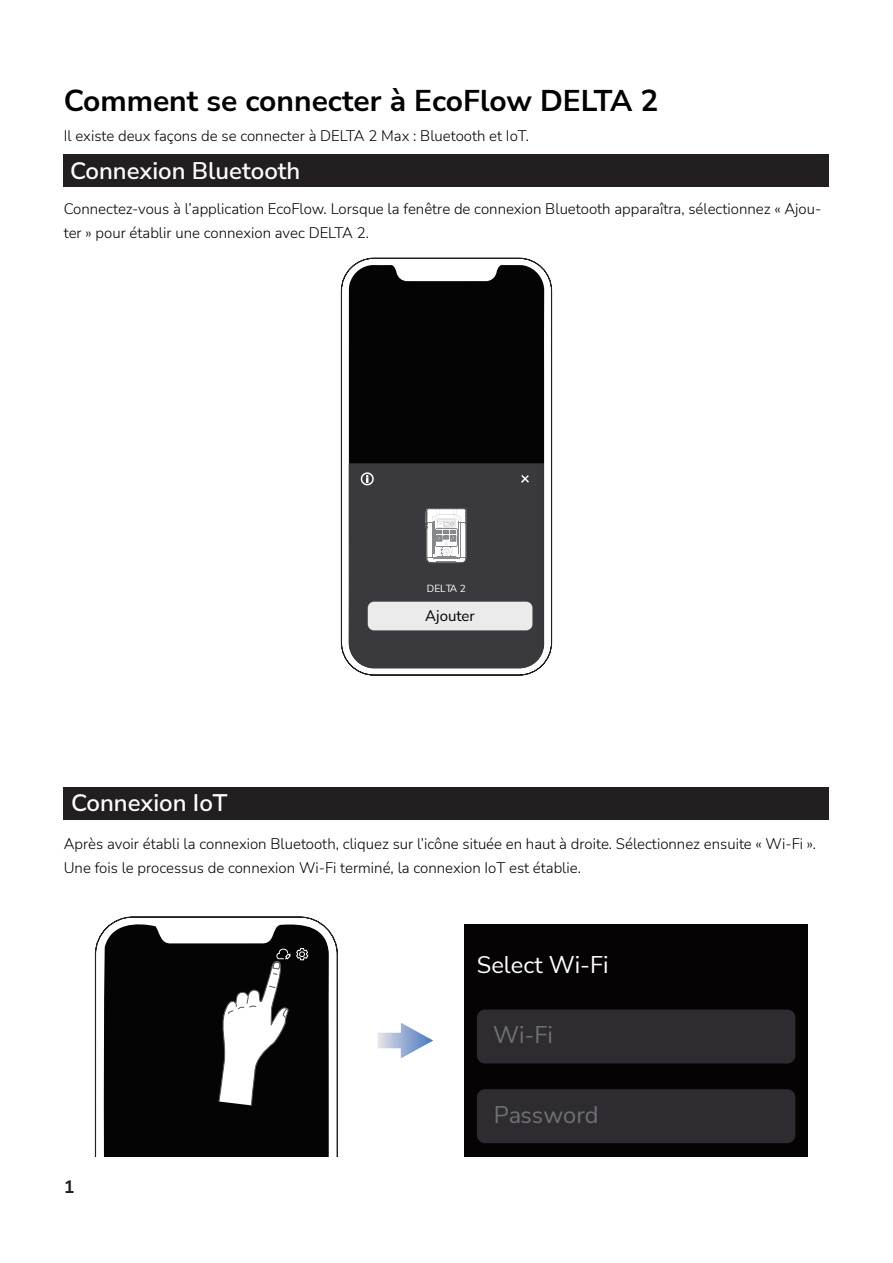
<style>
.page{position:relative;width:893px;height:1263px;background:#fff}
.page>*{position:absolute;margin:0;border:0;box-sizing:border-box;transform-origin:0 0}
.t1{font:700 30px "Nunito Sans";color:#000}
.t2{font:600 24px "Nunito Sans";color:#fff}
.t3{font:23.55px "Nunito Sans";color:#6f7075}
.t4{font:23.55px "Nunito Sans";color:#fff}
.t5{font:700 18px "Nunito Sans";color:#231f20}
.t6{font:300 15px/24px "Nunito Sans";color:#000}
.t7{font:15px "Nunito Sans";color:#000}
.t8{font:10.2px "Nunito Sans";color:#fff}
</style>
<div class="page">
<div style="left:64px;top:787px;width:765px;height:32px;background:#231f20"></div>
<div style="left:64px;top:154px;width:765px;height:33px;background:#231f20"></div>
<svg style="left:95px;top:916px;width:243px;height:241px"></svg>
<svg style="left:103px;top:922px;width:226px;height:235px;background:#191919"></svg>
<svg style="left:218px;top:948px;width:91px;height:158px"></svg>
<div style="left:465px;top:924px;width:343px;height:233px;background:#050304"></div>
<div style="left:477px;top:1089px;width:318px;height:54px;background:#2e2c31;border-radius:8px"></div>
<div style="left:477px;top:1009px;width:318px;height:54px;background:#2e2c31;border-radius:8px"></div>
<svg style="left:341px;top:258px;width:211px;height:418px"></svg>
<div style="left:349px;top:265px;width:195px;height:198px;background:#040404"></div>
<svg style="left:349px;top:463px;width:195px;height:205px;background:#58575b"></svg>
<svg style="left:378px;top:1023px;width:55px;height:35px"></svg>
<h1 class="t1" style="left:64px;top:79px;width:596px">Comment se connecter à EcoFlow DELTA 2</h1>
<p class="t6" style="left:64px;top:124px;width:467px">Il existe deux façons de se connecter à DELTA 2 Max : Bluetooth et IoT.</p>
<h2 class="t2" style="left:70px;top:154px;width:232px">Connexion Bluetooth</h2>
<p class="t6" style="left:64px;top:196px;width:759px">Connectez-vous à l’application EcoFlow. Lorsque la fenêtre de connexion Bluetooth apparaîtra, sélectionnez « Ajou&shy;ter » pour établir une connexion avec DELTA 2.</p>
<h2 class="t2" style="left:71px;top:786px;width:158px">Connexion IoT</h2>
<p class="t8" style="left:427px;top:582px;width:41px">DELTA 2</p>
<p class="t7" style="left:425px;top:606px;width:51px">Ajouter</p>
<p class="t6" style="left:64px;top:831px;width:754px">Après avoir établi la connexion Bluetooth, cliquez sur l’icône située en haut à droite. Sélectionnez ensuite « Wi-Fi ».<br>Une fois le processus de connexion Wi-Fi terminé, la connexion IoT est établie.</p>
<h3 class="t4" style="left:477px;top:948px;width:133px">Select Wi-Fi</h3>
<h3 class="t3" style="left:493px;top:1019px;width:61px">Wi-Fi</h3>
<p class="t5" style="left:64px;top:1174px;width:12px">1</p>
<h3 class="t3" style="left:494px;top:1098px;width:106px">Password</h3>
</div>
